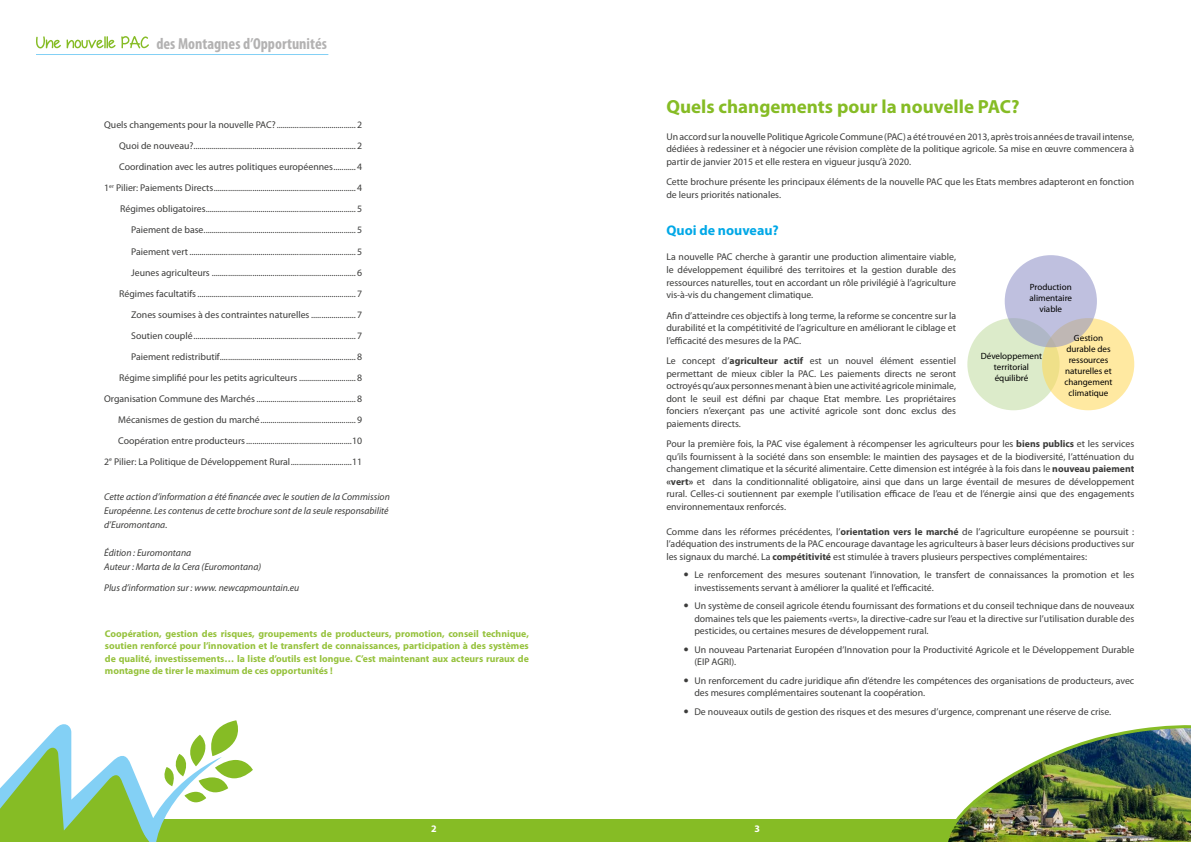
<style>
.page{position:relative;width:1191px;height:842px;background:#fff}
.page>*{position:absolute;margin:0;border:0;box-sizing:border-box;transform-origin:0 0}
.t1{font:700 19px "Myriad Pro";color:#86bc25}
.t2{font:700 condensed 16px "Myriad Pro";color:#b3b2b2}
.t3{font:700 14px "Myriad Pro";color:#00a8e7}
.t4{font:700 10px "Myriad Pro";color:#fff}
.t5{font:9.8px/12.5px "Myriad Pro";color:#3c3c3b;text-align:justify}
.t6{font:700 9.8px/12.5px "Myriad Pro";color:#96c23d;text-align:justify}
.t7{font:italic 9.8px/14px "Myriad Pro";color:#3c3c3b;text-align:justify}
.t8{font:9px/11px "Myriad Pro";color:#000;text-align:center}
.s1{font-weight:700}
</style>
<div class="page">
<div style="left:136px;top:819px;width:1055px;height:23px;background:#86bc25"></div>
<svg style="left:0;top:720px;width:253px;height:122px"></svg>
<div style="left:967px;top:318px;width:92px;height:92px;background:#dcebca;border-radius:50%"></div>
<div style="left:1042px;top:318px;width:92px;height:92px;background:linear-gradient(to right,#f6e494,#ffeba7);border-radius:50%"></div>
<svg style="left:1004px;top:255px;width:93px;height:92px;background:#bebed8"></svg>
<img style="left:948px;top:725px;width:243px;height:117px">
<hr style="left:36px;top:54px;width:292px;height:1px;background:#83d0f5">
<svg style="left:36px;top:36px;width:25px;height:12px"></svg>
<svg style="left:67px;top:36px;width:48px;height:12px"></svg>
<svg style="left:121px;top:36px;width:28px;height:12px"></svg>
<h2 class="t2" style="left:156px;top:35px;width:172px">des Montagnes d’Opportunités</h2>
<p class="t5" style="left:104px;top:115px;width:260px;line-height:21px;text-align:right">Quels changements pour la nouvelle PAC?....................................... 2<br>Quoi de nouveau?................................................................................ 2<br>Coordination avec les autres politiques européennes........... 4<br>1<sup>er</sup> Pilier: Paiements Directs...................................................................... 4<br>Régimes obligatoires.......................................................................... 5<br>Paiement de base........................................................................... 5<br>Paiement vert.................................................................................. 5<br>Jeunes agriculteurs ....................................................................... 6<br>Régimes facultatifs .............................................................................. 7<br>Zones soumises à des contraintes naturelles ...................... 7<br>Soutien couplé................................................................................ 7<br>Paiement redistributif................................................................... 8<br>Régime simplifié pour les petits agriculteurs ............................ 8<br>Organisation Commune des Marchés................................................. 8<br>Mécanismes de gestion du marché............................................... 9<br>Coopération entre producteurs....................................................10<br>2<sup>e</sup> Pilier: La Politique de Développement Rural..............................11</p>
<p class="t7" style="left:104px;top:489px;width:287px">Cette action d’information a été financée avec le soutien de la Commission Européenne. Les contenus de cette brochure sont de la seule responsabilité d’Euromontana.</p>
<p class="t7" style="left:104px;top:545px;width:158px">Édition : Euromontana<br>Auteur : Marta de la Cera (Euromontana)</p>
<p class="t7" style="left:104px;top:580px;width:197px">Plus d’information sur : www. newcapmountain.eu</p>
<p class="t6" style="left:105px;top:627px;width:425px">Coopération, gestion des risques, groupements de producteurs, promotion, conseil technique, soutien renforcé pour l’innovation et le transfert de connaissances, participation à des systèmes de qualité, investissements… la liste d’outils est longue. C’est maintenant aux acteurs ruraux de montagne de tirer le maximum de ces opportunités !</p>
<h1 class="t1" style="left:666px;top:96px;width:355px">Quels changements pour la nouvelle PAC?</h1>
<p class="t5" style="left:666px;top:131px;width:469px">Un accord sur la nouvelle Politique Agricole Commune (PAC) a été trouvé en 2013, après trois années de travail intense, dédiées à redessiner et à négocier une révision complète de la politique agricole. Sa mise en œuvre commencera à partir de janvier 2015 et elle restera en vigueur jusqu’à 2020.</p>
<p class="t5" style="left:666px;top:176px;width:469px">Cette brochure présente les principaux éléments de la nouvelle PAC que les Etats membres adapteront en fonction de leurs priorités nationales.</p>
<h3 class="t3" style="left:666px;top:223px;width:114px">Quoi de nouveau?</h3>
<p class="t5" style="left:666px;top:251px;width:291px">La nouvelle PAC cherche à garantir une production alimentaire viable, le développement équilibré des territoires et la gestion durable des ressources naturelles, tout en accordant un rôle privilégié à l’agriculture vis-à-vis du changement climatique.</p>
<p class="t5" style="left:666px;top:309px;width:291px">Afin d’atteindre ces objectifs à long terme, la reforme se concentre sur la durabilité et la compétitivité de l’agriculture en améliorant le ciblage et l’efficacité des mesures de la PAC.</p>
<p class="t5" style="left:666px;top:355px;width:291px">Le concept d’<span class="s1">agriculteur actif</span> est un nouvel élément essentiel permettant de mieux cibler la PAC. Les paiements directs ne seront octroyés qu’aux personnes menant à bien une activité agricole minimale, dont le seuil est défini par chaque Etat membre. Les propriétaires fonciers n’exerçant pas une activité agricole sont donc exclus des paiements directs.</p>
<p class="t5" style="left:666px;top:438px;width:469px">Pour la première fois, la PAC vise également à récompenser les agriculteurs pour les <span class="s1">biens publics</span> et les services qu’ils fournissent à la société dans son ensemble: le maintien des paysages et de la biodiversité, l’atténuation du changement climatique et la sécurité alimentaire. Cette dimension est intégrée à la fois dans le <span class="s1">nouveau paiement «vert»</span> et dans la conditionnalité obligatoire, ainsi que dans un large éventail de mesures de développement rural. Celles-ci soutiennent par exemple l’utilisation efficace de l’eau et de l’énergie ainsi que des engagements environnementaux renforcés.</p>
<p class="t5" style="left:666px;top:525px;width:469px">Comme dans les réformes précédentes, l’<span class="s1">orientation vers le marché</span> de l’agriculture européenne se poursuit : l’adéquation des instruments de la PAC encourage davantage les agriculteurs à baser leurs décisions productives sur les signaux du marché. La <span class="s1">compétitivité</span> est stimulée à travers plusieurs perspectives complémentaires:</p>
<p class="t5" style="left:694px;top:569px;width:441px">Le renforcement des mesures soutenant l’innovation, le transfert de connaissances la promotion et les investissements servant à améliorer la qualité et l’efficacité.</p>
<p class="t5" style="left:694px;top:600px;width:441px">Un système de conseil agricole étendu fournissant des formations et du conseil technique dans de nouveaux domaines tels que les paiements «verts», la directive-cadre sur l’eau et la directive sur l’utilisation durable des pesticides, ou certaines mesures de développement rural.</p>
<p class="t5" style="left:694px;top:643px;width:441px">Un nouveau Partenariat Européen d’Innovation pour la Productivité Agricole et le Développement Durable (EIP AGRI).</p>
<p class="t5" style="left:694px;top:674px;width:441px">Un renforcement du cadre juridique afin d’étendre les compétences des organisations de producteurs, avec des mesures complémentaires soutenant la coopération.</p>
<p class="t5" style="left:694px;top:705px;width:418px">De nouveaux outils de gestion des risques et des mesures d’urgence, comprenant une réserve de crise.</p>
<p class="t8" style="left:1029px;top:281px;width:44px">Production alimentaire viable</p>
<p class="t8" style="left:1064px;top:333px;width:50px">Gestion durable des ressources naturelles et changement climatique</p>
<p class="t8" style="left:980px;top:351px;width:63px">Développement territorial équilibré</p>
<p class="t4" style="left:431px;top:823px;width:7px">2</p>
<p class="t4" style="left:754px;top:823px;width:7px">3</p>
</div>
